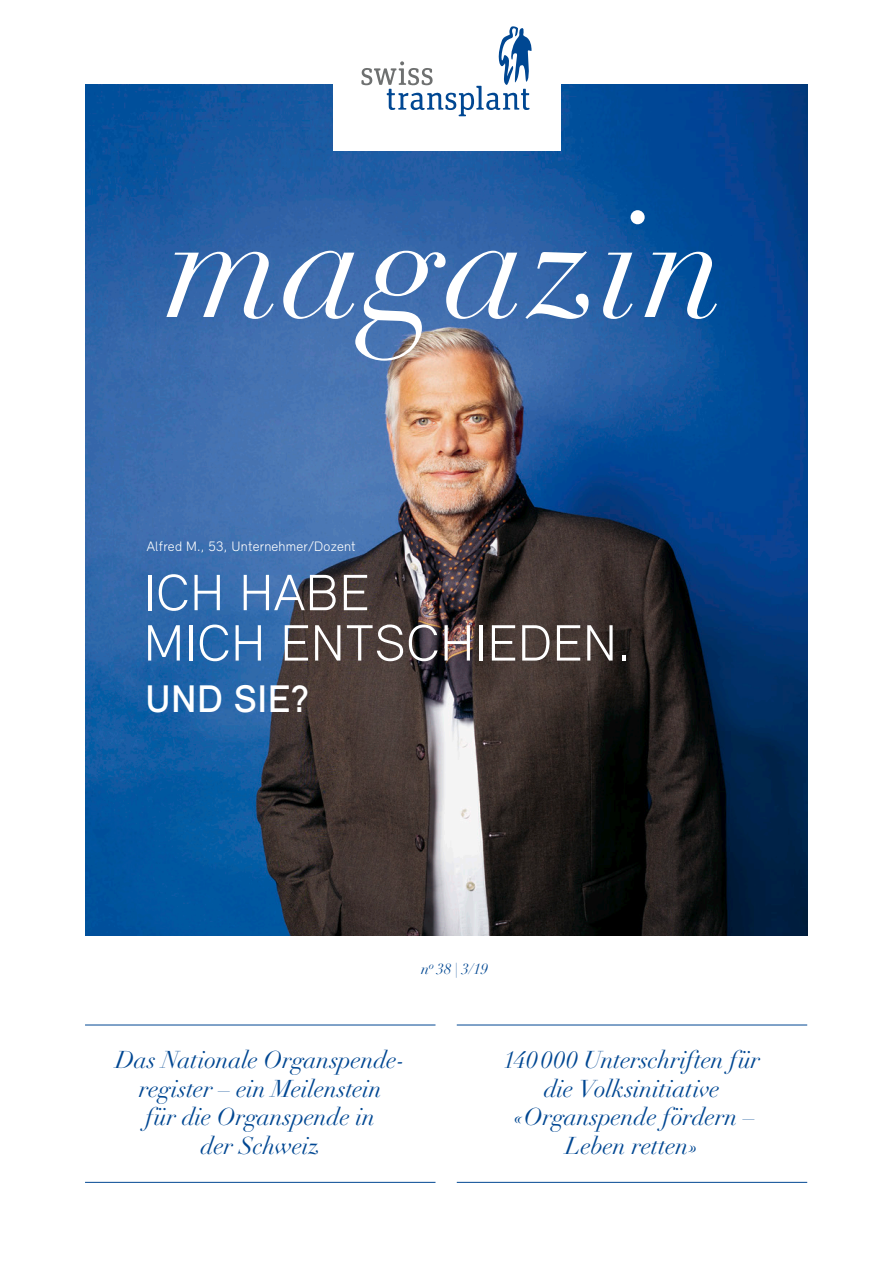
<style>
.page{position:relative;width:893px;height:1263px;background:#fff}
.page>*{position:absolute;margin:0;border:0;box-sizing:border-box;transform-origin:0 0}
.t1{font:italic 150px "Didot LT";letter-spacing:.015em;color:#fff}
.t2{font:300 52.5px/50.4px "Relevant";letter-spacing:.015em;color:#fff}
.t3{font:500 39.45px "Relevant";letter-spacing:.015em;color:#fff}
.t4{font:italic 24px/28.8px "Didot LT";letter-spacing:-.01em;color:#004792;text-align:center}
.t5{font:italic 15px "Didot LT";color:#004792}
.t6{font:300 14.1px "Relevant";letter-spacing:.015em;color:#fff}
</style>
<div class="page">
<img style="left:85px;top:85px;width:723px;height:850px">
<div style="left:333px;top:0;width:227px;height:151px;background:#fff"></div>
<svg style="left:361px;top:26px;width:170px;height:90px"></svg>
<hr style="left:85px;top:1025px;width:350px;height:1px;background:#004792">
<hr style="left:457px;top:1025px;width:350px;height:1px;background:#004792">
<hr style="left:85px;top:1182px;width:350px;height:1px;background:#004792">
<hr style="left:457px;top:1182px;width:350px;height:1px;background:#004792">
<h1 class="t1" style="left:167px;top:176px;width:560px">magazin</h1>
<p class="t6" style="left:147px;top:538px;width:210px">Alfred M., 53, Unternehmer/Dozent</p>
<h2 class="t2" style="left:144px;top:566px;width:488px">ICH HABE<br>MICH ENTSCHIEDEN.</h2>
<h3 class="t3" style="left:145px;top:675px;width:165px">UND SIE?</h3>
<p class="t5" style="left:421px;top:960px;width:68px">n<sup>o</sup> 38 | 3/19</p>
<p class="t4" style="left:115px;top:1045px;width:291px">Das Nationale Organspende&shy;register – ein Meilenstein<br>für die Organspende in<br>der Schweiz</p>
<p class="t4" style="left:504px;top:1045px;width:258px">140 000 Unterschriften für die Volksinitiative «Organspende fördern –<br>Leben retten»</p>
</div>
